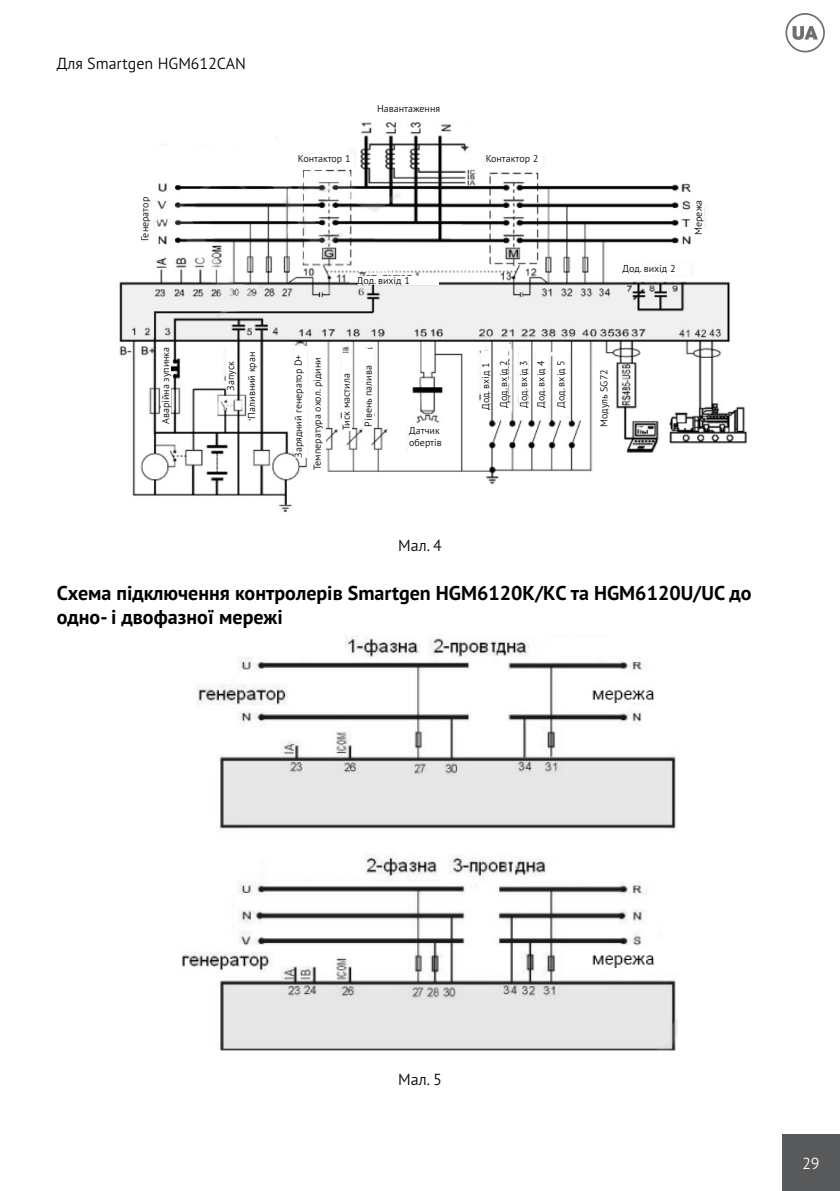
<style>
.page{position:relative;width:840px;height:1191px;background:#fff}
.page>*{position:absolute;margin:0;border:0;box-sizing:border-box;transform-origin:0 0}
.t1{font:700 20px/24px "PT Sans Pro";color:#000}
.t2{font:300 16px "PT Sans Pro";color:#000}
.t3{font:300 16px "PT Sans Pro";color:#fff}
.t4{font:300 10px/20px "PT Sans Pro";color:#000}
</style>
<div class="page">
<svg style="left:785px;top:13px;width:39px;height:39px"></svg>
<div style="left:781px;top:1134px;width:58px;height:57px;background:#58595b"></div>
<img style="left:119px;top:122px;width:628px;height:391px">
<img style="left:182px;top:638px;width:495px;height:412px">
<div style="left:357px;top:276px;width:81px;height:8px;background:#fff"></div>
<div style="left:298px;top:154px;width:55px;height:12px;background:#fff"></div>
<div style="left:485px;top:154px;width:56px;height:15px;background:#fff"></div>
<div style="left:599px;top:358px;width:15px;height:69px;background:#fff"></div>
<div style="left:409px;top:426px;width:47px;height:26px;background:#fff"></div>
<div style="left:247px;top:347px;width:12px;height:71px;background:#fff"></div>
<div style="left:294px;top:346px;width:12px;height:112px;background:#fff"></div>
<div style="left:313px;top:346px;width:12px;height:124px;background:#fff"></div>
<div style="left:342px;top:353px;width:9px;height:77px;background:#fff"></div>
<div style="left:161px;top:347px;width:10px;height:77px;background:#fff"></div>
<div style="left:226px;top:343px;width:11px;height:47px;background:#fff"></div>
<div style="left:364px;top:349px;width:9px;height:77px;background:#fff"></div>
<div style="left:481px;top:351px;width:8px;height:59px;background:#fff"></div>
<div style="left:622px;top:264px;width:69px;height:11px;background:#fff"></div>
<div style="left:693px;top:177px;width:10px;height:58px;background:#fff"></div>
<div style="left:141px;top:183px;width:12px;height:58px;background:#fff"></div>
<div style="left:536px;top:349px;width:11px;height:58px;background:#fff"></div>
<div style="left:499px;top:349px;width:9px;height:58px;background:#fff"></div>
<div style="left:556px;top:349px;width:12px;height:58px;background:#fff"></div>
<div style="left:519px;top:349px;width:9px;height:58px;background:#fff"></div>
<h2 class="t2" style="left:57px;top:53px;width:190px">Для Smartgen HGM612CAN</h2>
<p class="t4" style="left:135px;top:241px;width:45px;rotate:-90deg">Генератор</p>
<p class="t4" style="left:298px;top:148px;width:54px">Контактор 1</p>
<p class="t4" style="left:377px;top:98px;width:65px">Навантаження</p>
<p class="t4" style="left:357px;top:270px;width:54px">Дод. вихід 1</p>
<p class="t4" style="left:485px;top:148px;width:54px">Контактор 2</p>
<p class="t4" style="left:155px;top:424px;width:79px;rotate:-90deg">Аварійна зупинка</p>
<p class="t4" style="left:241px;top:418px;width:68px;rotate:-90deg">Паливний кран</p>
<p class="t4" style="left:288px;top:470px;width:117px;line-height:19px;text-align:right;rotate:-90deg">Зaрядний генератор D+<br>Температура охол. рідини</p>
<p class="t4" style="left:220px;top:390px;width:31px;rotate:-90deg">Запуск</p>
<p class="t4" style="left:358px;top:426px;width:63px;rotate:-90deg">Рівень палива</p>
<p class="t4" style="left:475px;top:410px;width:49px;rotate:-90deg">Дод. вхід 1</p>
<p class="t4" style="left:335px;top:430px;width:58px;rotate:-90deg">Тиск мастила</p>
<p class="t4" style="left:409px;top:424px;width:34px;line-height:12px">Датчик обертів</p>
<p class="t4" style="left:493px;top:407px;width:49px;rotate:-90deg">Дод. вхід 2<br>Дод. вхід 3</p>
<p class="t4" style="left:530px;top:407px;width:49px;rotate:-90deg">Дод. вхід 4<br>Дод. вхід 5</p>
<p class="t4" style="left:622px;top:258px;width:54px">Дод. вихід 2</p>
<p class="t4" style="left:687px;top:235px;width:36px;rotate:-90deg">Мережа</p>
<p class="t4" style="left:593px;top:427px;width:59px;rotate:-90deg">Модуль SG72</p>
<h2 class="t2" style="left:398px;top:535px;width:45px">Мал. 4</h2>
<h1 class="t1" style="left:57px;top:581px;width:696px">Схема підключення контролерів Smartgen HGM6120K/KС та HGM6120U/UC до одно- і двофазної мережі</h1>
<h2 class="t2" style="left:398px;top:1069px;width:45px">Мал. 5</h2>
<h2 class="t3" style="left:801px;top:1152px;width:19px">29</h2>
</div>
